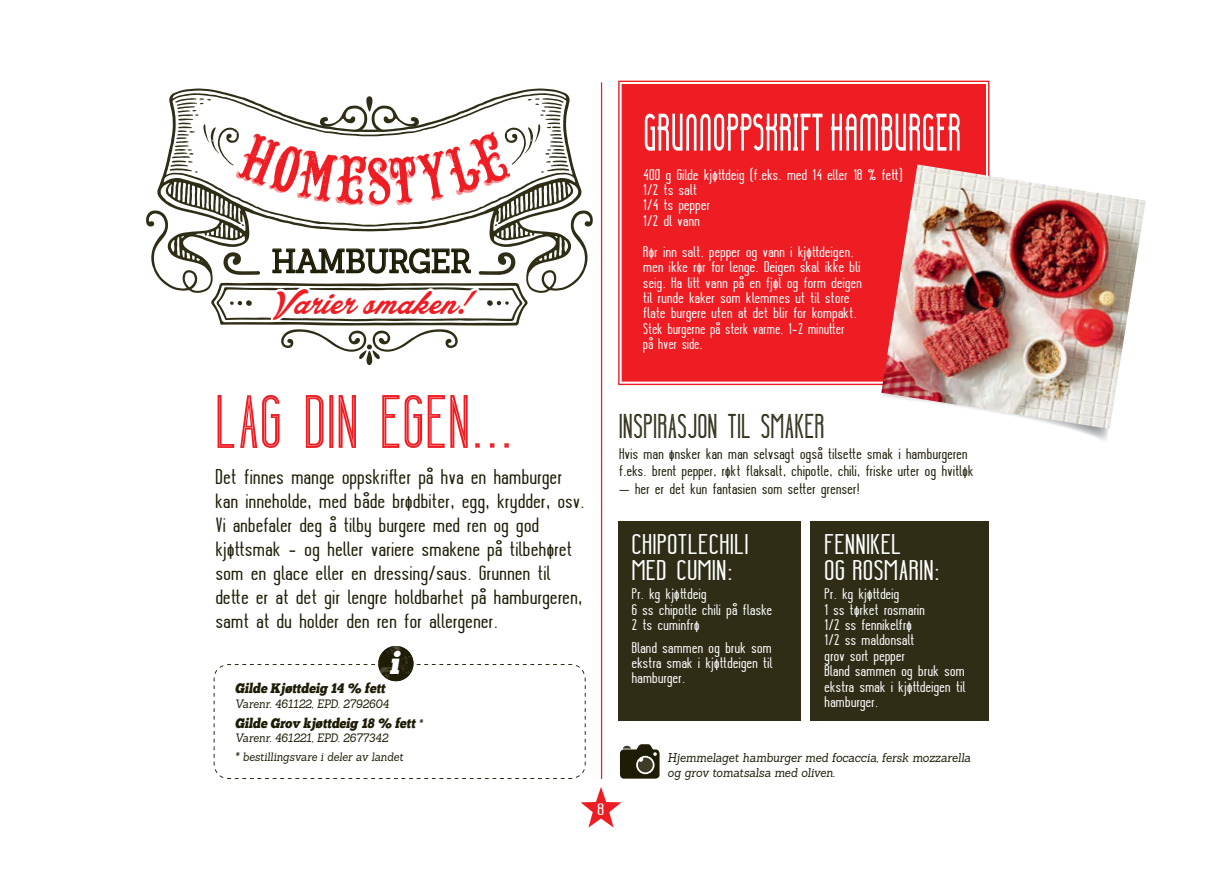
<style>
.page{position:relative;width:1205px;height:886px;background:#fff}
.page>*{position:absolute;margin:0;border:0;box-sizing:border-box;transform-origin:0 0}
.t1{font:75.5px "Ygraine Skeleton";letter-spacing:.02em;color:#ee1d23}
.t2{font:51.5px "Ygraine Solid";color:#1f1c06;scale:.51 1}
.t3{font:condensed 51.25px "Lady Ice";color:#fff;scale:1.12 1}
.t4{font:italic 35.62px "Lakesight Personal Use Only";color:#ee1d23;scale:.95 1}
.t5{font:34.38px "Ygraine Skeleton";letter-spacing:.02em;color:#1f1c06}
.t6{font:32.75px "Sanchez";letter-spacing:-.03em;color:#1f1c06;scale:.91 1}
.t7{font:italic 31px "Chunk Five Ex";color:#fff}
.t8{font:28.5px/26.1px "Ygraine Solid";letter-spacing:.02em;color:#fff;scale:1.25 1}
.t9{font:21.38px "Ygraine Solid";letter-spacing:.02em;color:#1f1c06;scale:1.23 1}
.t10{font:20.62px/23.9px "Ygraine Solid";letter-spacing:.02em;color:#1f1c06;scale:1.25 1}
.t11{font:20.62px "Ygraine Solid";letter-spacing:.02em;color:#1f1c06;scale:1.28 1}
.t12{font:16.62px "Ygraine Solid";color:#fff;scale:1.5 1}
.t13{font:15.5px/15.4px "Ygraine Solid";letter-spacing:.02em;color:#fff;scale:1.25 1}
.t14{font:15.5px/17.8px "Ygraine Solid";letter-spacing:.02em;color:#1f1c06;scale:1.25 1}
.t15{font:italic 13.75px "Chunk Five Ex";color:#1f1c06;scale:.9 1}
.t16{font:italic 12.5px/15px "Sanchez";letter-spacing:-.005em;color:#1f1c06;scale:.9 1}
.t17{font:italic 11.88px/19.2px "Sanchez";color:#1f1c06;scale:.9 1}
.s1{font-family:"Sanchez";font-size:11.88px}
.s2{font-size:30.88px}
</style>
<div class="page">
<svg style="left:214px;top:664px;width:372px;height:115px"></svg>
<svg style="left:618px;top:81px;width:371px;height:304px"></svg>
<svg style="left:622px;top:84px;width:364px;height:298px;fill:#ee1d23"></svg>
<div style="left:625px;top:88px;width:357px;height:290px;background:#ee1d23"></div>
<svg style="left:580px;top:787px;width:41px;height:40px"></svg>
<img style="left:1072px;top:429px;width:36px;height:12px">
<img style="left:881px;top:164px;width:265px;height:265px">
<svg style="left:620px;top:744px;width:39px;height:34px"></svg>
<div style="left:618px;top:521px;width:183px;height:200px;background:#302d17"></div>
<div style="left:811px;top:521px;width:178px;height:200px;background:#302d17"></div>
<svg style="left:170px;top:88px;width:399px;height:8px"></svg>
<hr style="left:601px;top:82px;width:1px;height:697px;background:#ee1d23">
<img style="left:378px;top:646px;width:35px;height:35px;border-radius:18px">
<svg style="left:146px;top:96px;width:447px;height:269px"></svg>
<h3 class="t6" style="left:272px;top:240px;width:221px">HAMBURGER</h3>
<h3 class="t4" style="left:273px;top:280px;width:204px">Variersm aken !</h3>
<h3 class="t3" style="left:643px;top:99px;width:285px">GRUNNOPPSKRIFT HAMBURGER</h3>
<p class="t13" style="left:643px;top:166px;width:209px">400 g Gilde kjøttdeig (f.eks. med 14 eller 18 % fett)<br>1/2 ts salt<br>1/4 ts pepper<br>1/2 dl vann</p>
<p class="t13" style="left:643px;top:243px;width:176px">Rør inn salt, pepper og vann i kjøttdeigen, men ikke rør for lenge. Deigen skal ikke bli seig. Ha litt vann på en fjøl og form deigen til runde kaker som klemmes ut til store flate burgere uten at det blir for kompakt.<br>Stek burgerne på sterk varme, 1-2 minutter<br>på hver side.</p>
<h1 class="t1" style="left:216px;top:375px;width:302px">LAG DIN EGEN…</h1>
<h3 class="t9" style="left:216px;top:464px;width:283px">Det finnes mange oppskrifter på hva en hamburger</h3>
<h3 class="t11" style="left:216px;top:488px;width:73px">kan inneholde</h3>
<h2 class="t2" style="left:307px;top:458px;width:9px">,</h2>
<h3 class="t11" style="left:319px;top:488px;width:104px">med både brødbiter</h3>
<h2 class="t2" style="left:450px;top:458px;width:9px">,</h2>
<h3 class="t11" style="left:462px;top:488px;width:19px">egg</h3>
<h2 class="t2" style="left:486px;top:458px;width:9px">,</h2>
<h3 class="t11" style="left:497px;top:488px;width:39px">krydder</h3>
<h2 class="t2" style="left:546px;top:458px;width:9px">,</h2>
<h3 class="t10" style="left:558px;top:489px;width:23px">osv.</h3>
<h3 class="t10" style="left:216px;top:513px;width:291px">Vi anbefaler deg å tilby burgere med ren og god kjøttsmak - og heller variere smakene på tilbehøret som en glace eller en dressing/saus. Grunnen til dette er at det gir lengre holdbarhet på hamburgeren</h3>
<h2 class="t2" style="left:578px;top:554px;width:9px">,</h2>
<h3 class="t11" style="left:216px;top:608px;width:222px">samt at du holder den ren for allergener.</h3>
<h3 class="t7" style="left:389px;top:640px;width:19px">i</h3>
<p class="t15" style="left:235px;top:678px;width:172px">Gilde Kjøttdeig 14 % fett</p>
<p class="t17" style="left:235px;top:693px;width:173px">Varenr. 461122, EPD. 2792604</p>
<p class="t15" style="left:235px;top:712px;width:210px">Gilde Grov kjøttdeig 18 % fett<span class="s1">*</span></p>
<p class="t17" style="left:235px;top:728px;width:189px">Varenr. 461221, EPD. 2677342<br>* bestillingsvare i deler av landet</p>
<p class="t12" style="left:597px;top:799px;width:6px">8</p>
<h3 class="t5" style="left:619px;top:404px;width:207px">INSPIRASJON TIL SMAKER</h3>
<p class="t14" style="left:619px;top:444px;width:285px">Hvis man ønsker kan man selvsagt også tilsette smak i hamburgeren f.eks. brent pepper<span class="s2">,</span> røkt flaksalt<span class="s2">,</span> chipotle<span class="s2">,</span> chili<span class="s2">,</span> friske urter og hvitløk</p>
<p class="t14" style="left:619px;top:479px;width:194px">– her er det kun fantasien som setter grenser!</p>
<h3 class="t8" style="left:632px;top:531px;width:95px">CHIPOTLECHILI<br>MED CUMIN:</h3>
<p class="t13" style="left:632px;top:586px;width:114px">Pr. kg kjøttdeig<br>6 ss chipotle chili på flaske<br>2 ts cuminfrø</p>
<p class="t13" style="left:632px;top:639px;width:114px;text-align:justify">Bland sammen og bruk som ekstra smak i kjøttdeigen til hamburger.</p>
<h3 class="t8" style="left:824px;top:531px;width:93px">FENNIKEL<br>OG ROSMARIN:</h3>
<p class="t13" style="left:824px;top:586px;width:114px">Pr. kg kjøttdeig<br>1 ss tørket rosmarin<br>1/2 ss fennikelfrø<br>1/2 ss maldonsalt<br>grov sort pepper<br>Bland sammen og bruk som ekstra smak i kjøttdeigen til hamburger.</p>
<p class="t16" style="left:667px;top:750px;width:338px">Hjemmelaget hamburger med focaccia, fersk mozzarella og grov tomatsalsa med oliven.</p>
</div>
